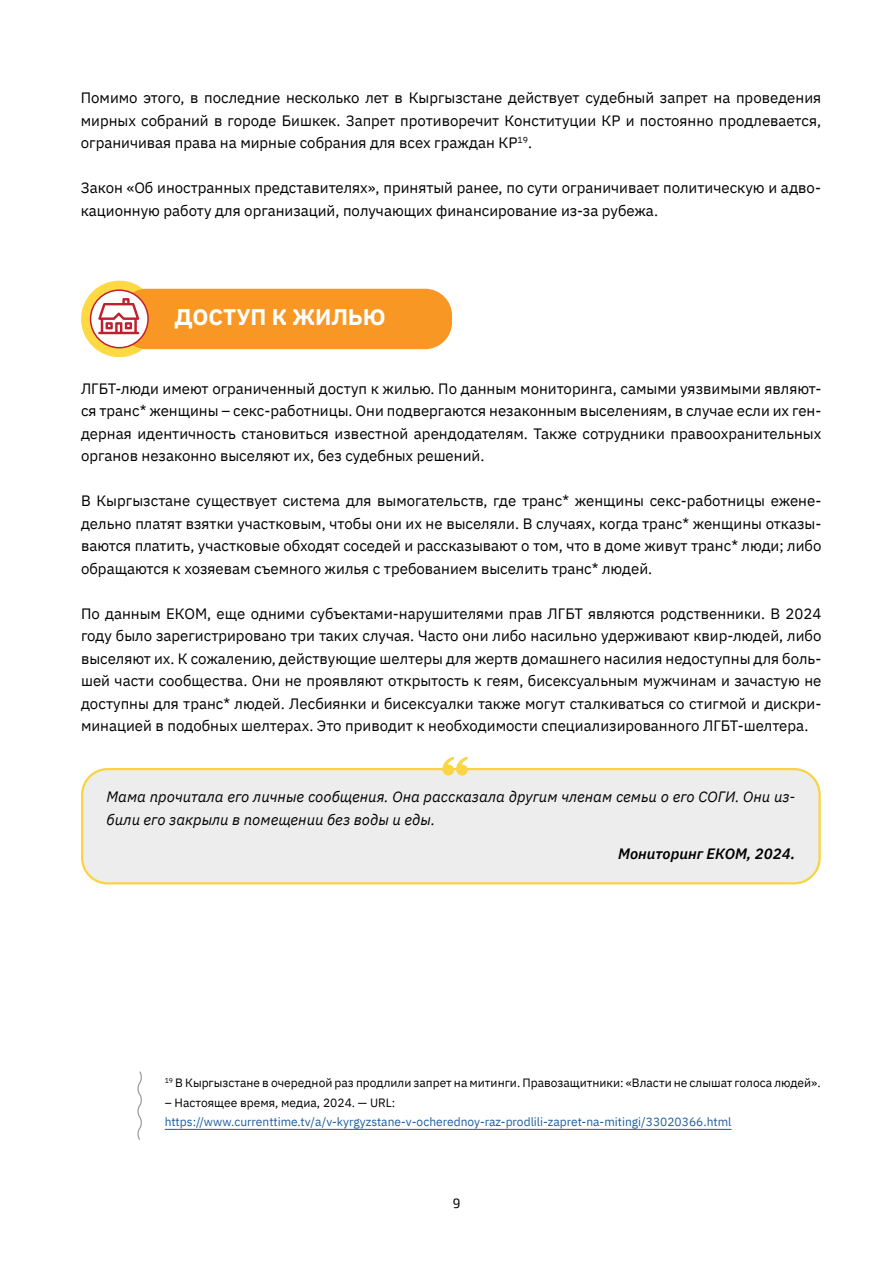
<style>
.page{position:relative;width:893px;height:1263px;background:#fff}
.page>*{position:absolute;margin:0;border:0;box-sizing:border-box;transform-origin:0 0}
.t1{font:700 22.5px "IBM Plex Sans";color:#fff}
.t2{font:15px/22.5px "IBM Plex Sans";color:#000;text-align:justify}
.t3{font:italic 15px/22.5px "IBM Plex Sans";color:#000}
.t4{font:italic 600 15px "IBM Plex Sans";color:#000}
.t5{font:13.5px "Exo 2";color:#000}
.t6{font:12px "IBM Plex Sans";color:#000}
.t7{font:12px "IBM Plex Sans";color:#215e9e}
</style>
<div class="page">
<div style="left:82px;top:769px;width:738px;height:114px;background:#ededed;border-radius:26px"></div>
<div style="left:81px;top:768px;width:740px;height:116px;border:2px solid #f9d440;border-radius:26px"></div>
<svg style="left:442px;top:757px;width:26px;height:18px"></svg>
<div style="left:81px;top:281px;width:77px;height:76px;background:#ffd944;border-radius:50%"></div>
<div style="left:120px;top:289px;width:332px;height:60px;background:#f89723;border-radius:27px"></div>
<svg style="left:91px;top:290px;width:57px;height:58px"></svg>
<div style="left:90px;top:289px;width:59px;height:59px;border:2px solid #c0202d;border-radius:50%"></div>
<svg style="left:98px;top:298px;width:41px;height:36px"></svg>
<hr style="left:165px;top:1129px;width:566px;height:1px;background:#215e9e">
<svg style="left:137px;top:1071px;width:5px;height:69px"></svg>
<p class="t2" style="left:81px;top:85px;width:742px">Помимо этого, в последние несколько лет в Кыргызстане действует судебный запрет на проведения мирных собраний в городе Бишкек. Запрет противоречит Конституции КР и постоянно продлевается, ограничивая права на мирные собрания для всех граждан КР<sup>19</sup>.</p>
<p class="t2" style="left:81px;top:175px;width:742px">Закон «Об иностранных представителях», принятый ранее, по сути ограничивает политическую и адво&shy;кационную работу для организаций, получающих финансирование из-за рубежа.</p>
<h1 class="t1" style="left:175px;top:299px;width:213px">ДОСТУП К ЖИЛЬЮ</h1>
<p class="t2" style="left:81px;top:376px;width:742px">ЛГБТ-люди имеют ограниченный доступ к жилью. По данным мониторинга, самыми уязвимыми являют&shy;ся транс* женщины – секс-работницы. Они подвергаются незаконным выселениям, в случае если их ген&shy;дерная идентичность становиться известной арендодателям. Также сотрудники правоохранительных органов незаконно выселяют их, без судебных решений.</p>
<p class="t2" style="left:81px;top:488px;width:742px">В Кыргызстане существует система для вымогательств, где транс* женщины секс-работницы ежене&shy;дельно платят взятки участковым, чтобы они их не выселяли. В случаях, когда транс* женщины отказы&shy;ваются платить, участковые обходят соседей и рассказывают о том, что в доме живут транс* люди; либо обращаются к хозяевам съемного жилья с требованием выселить транс* людей.</p>
<p class="t2" style="left:81px;top:601px;width:742px">По данным ЕКОМ, еще одними субъектами-нарушителями прав ЛГБТ являются родственники. В 2024 году было зарегистрировано три таких случая. Часто они либо насильно удерживают квир-людей, либо выселяют их. К сожалению, действующие шелтеры для жертв домашнего насилия недоступны для боль&shy;шей части сообщества. Они не проявляют открытость к геям, бисексуальным мужчинам и зачастую не доступны для транс* людей. Лесбиянки и бисексуалки также могут сталкиваться со стигмой и дискри&shy;минацией в подобных шелтерах. Это приводит к необходимости специализированного ЛГБТ-шелтера.</p>
<p class="t3" style="left:107px;top:784px;width:690px">Мама прочитала его личные сообщения. Она рассказала другим членам семьи о его СОГИ. Они из&shy;били его закрыли в помещении без воды и еды.</p>
<p class="t4" style="left:618px;top:842px;width:179px">Мониторинг ЕКОМ, 2024.</p>
<p class="t6" style="left:165px;top:1074px;width:657px"><sup>19</sup> В Кыргызстане в очередной раз продлили запрет на митинги. Правозащитники: «Власти не слышат голоса людей».</p>
<p class="t6" style="left:165px;top:1093px;width:232px">– Настоящее время, медиа, 2024. — URL:</p>
<p class="t7" style="left:165px;top:1113px;width:568px">https://www.currenttime.tv/a/v-kyrgyzstane-v-ocherednoy-raz-prodlili-zapret-na-mitingi/33020366.html</p>
<p class="t5" style="left:453px;top:1195px;width:9px">9</p>
</div>
